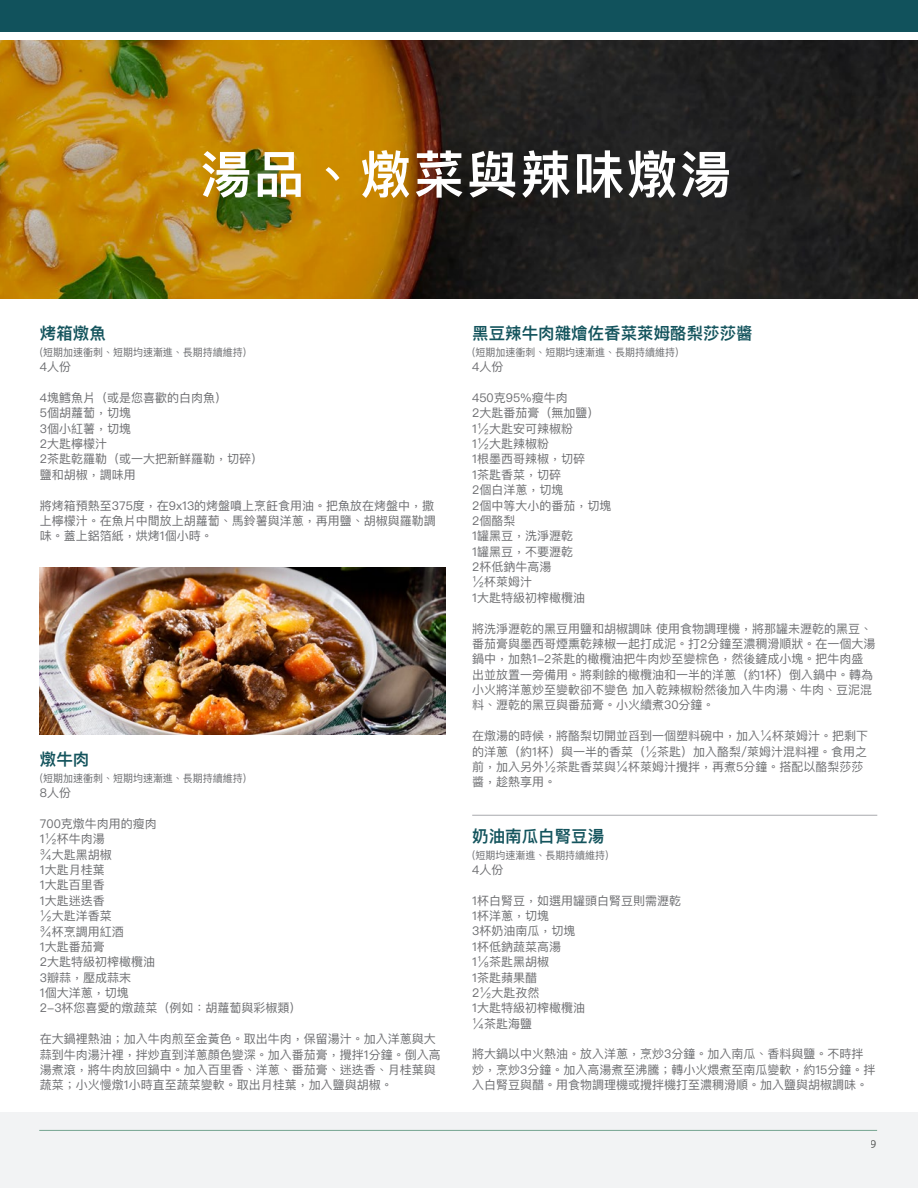
<style>
.page{position:relative;width:918px;height:1188px;background:#fff}
.page>*{position:absolute;margin:0;border:0;box-sizing:border-box;transform-origin:0 0}
.Section_headers_-_chi{font:600 51px "Ping Fang TC";letter-spacing:.045em;color:#fff}
.recipe{font:600 16.5px "Ping Fang TC";color:#14545d}
.body_-_chi{font:12px/15.3px "Ping Fang TC";color:#6c6d70}
.t1{font:12px "Myriad Pro";color:#040503}
.t2{font:10.5px "Ping Fang TC";color:#6c6d70;scale:.95 1}
</style>
<div class="page">
<div style="left:0;top:1112px;width:918px;height:76px;background:#f2f3f4"></div>
<hr style="left:39px;top:1130px;width:838px;height:1px;background:#75a490">
<img style="left:40px;top:567px;width:405px;height:168px">
<hr style="left:472px;top:815px;width:405px;height:1px;background:#a8a9ad">
<svg style="left:0;top:40px;width:918px;height:259px;background:#644c18"></svg>
<div style="left:0;top:0;width:918px;height:31px;background:#11525c"></div>
<p class="Section_headers_-_chi" style="left:200px;top:143px;width:532px">湯品、燉菜與辣味燉湯</p>
<p class="recipe" style="left:40px;top:323px;width:67px">烤箱燉魚</p>
<p class="t2" style="left:40px;top:346px;width:218px">(短期加速衝刺、短期均速漸進、長期持續維持)</p>
<p class="body_-_chi" style="left:40px;top:359px;width:33px">4人份</p>
<p class="body_-_chi" style="left:40px;top:390px;width:189px">4塊鱈魚片（或是您喜歡的白肉魚）</p>
<p class="body_-_chi" style="left:40px;top:405px;width:93px">5個胡蘿蔔，切塊</p>
<p class="body_-_chi" style="left:40px;top:421px;width:93px">3個小紅薯，切塊</p>
<p class="body_-_chi" style="left:40px;top:436px;width:69px">2大匙檸檬汁</p>
<p class="body_-_chi" style="left:40px;top:451px;width:225px">2茶匙乾羅勒（或一大把新鮮羅勒，切碎）</p>
<p class="body_-_chi" style="left:40px;top:467px;width:97px">鹽和胡椒，調味用</p>
<p class="body_-_chi" style="left:40px;top:497px;width:398px">將烤箱預熱至375度，在9x13的烤盤噴上烹飪食用油。把魚放在烤盤中，撒上檸檬汁。在魚片中間放上胡蘿蔔、馬鈴薯與洋蔥，再用鹽、胡椒與羅勒調味。蓋上鋁箔紙，烘烤1個小時。</p>
<p class="recipe" style="left:40px;top:749px;width:51px">燉牛肉</p>
<p class="t2" style="left:40px;top:772px;width:218px">(短期加速衝刺、短期均速漸進、長期持續維持)</p>
<p class="body_-_chi" style="left:40px;top:785px;width:33px">8人份</p>
<p class="body_-_chi" style="left:40px;top:816px;width:118px">700克燉牛肉用的瘦肉</p>
<p class="body_-_chi" style="left:40px;top:831px;width:66px">1½杯牛肉湯</p>
<p class="body_-_chi" style="left:40px;top:847px;width:73px">¾大匙黑胡椒</p>
<p class="body_-_chi" style="left:40px;top:862px;width:66px">1大匙月桂葉</p>
<p class="body_-_chi" style="left:40px;top:877px;width:66px">1大匙百里香</p>
<p class="body_-_chi" style="left:40px;top:893px;width:66px">1大匙迷迭香</p>
<p class="body_-_chi" style="left:40px;top:908px;width:73px">½大匙洋香菜</p>
<p class="body_-_chi" style="left:40px;top:923px;width:85px">¾杯烹調用紅酒</p>
<p class="body_-_chi" style="left:40px;top:939px;width:66px">1大匙番茄膏</p>
<p class="body_-_chi" style="left:40px;top:954px;width:117px">2大匙特級初榨橄欖油</p>
<p class="body_-_chi" style="left:40px;top:970px;width:93px">3瓣蒜，壓成蒜末</p>
<p class="body_-_chi" style="left:40px;top:985px;width:90px">1個大洋蔥，切塊</p>
<p class="body_-_chi" style="left:40px;top:1000px;width:263px">2-3杯您喜愛的燉蔬菜（例如：胡蘿蔔與彩椒類）</p>
<p class="body_-_chi" style="left:40px;top:1031px;width:402px">在大鍋裡熱油；加入牛肉煎至金黃色。取出牛肉，保留湯汁。加入洋蔥與大蒜到牛肉湯汁裡，拌炒直到洋蔥顏色變深。加入番茄膏，攪拌1分鐘。倒入高湯煮滾，將牛肉放回鍋中。加入百里香、洋蔥、番茄膏、迷迭香、月桂葉與蔬菜；小火慢燉1小時直至蔬菜變軟。取出月桂葉，加入鹽與胡椒。</p>
<p class="recipe" style="left:472px;top:323px;width:282px">黑豆辣牛肉雜燴佐香菜萊姆酪梨莎莎醬</p>
<p class="t2" style="left:472px;top:346px;width:218px">(短期加速衝刺、短期均速漸進、長期持續維持)</p>
<p class="body_-_chi" style="left:472px;top:359px;width:33px">4人份</p>
<p class="body_-_chi" style="left:472px;top:390px;width:97px">450克95%瘦牛肉</p>
<p class="body_-_chi" style="left:472px;top:405px;width:129px">2大匙番茄膏（無加鹽）</p>
<p class="body_-_chi" style="left:472px;top:421px;width:102px">1½大匙安可辣椒粉</p>
<p class="body_-_chi" style="left:472px;top:436px;width:78px">1½大匙辣椒粉</p>
<p class="body_-_chi" style="left:472px;top:451px;width:114px">1根墨西哥辣椒，切碎</p>
<p class="body_-_chi" style="left:472px;top:467px;width:90px">1茶匙香菜，切碎</p>
<p class="body_-_chi" style="left:472px;top:482px;width:93px">2個白洋蔥，切塊</p>
<p class="body_-_chi" style="left:472px;top:497px;width:141px">2個中等大小的番茄，切塊</p>
<p class="body_-_chi" style="left:472px;top:513px;width:45px">2個酪梨</p>
<p class="body_-_chi" style="left:472px;top:528px;width:102px">1罐黑豆，洗淨瀝乾</p>
<p class="body_-_chi" style="left:472px;top:544px;width:102px">1罐黑豆，不要瀝乾</p>
<p class="body_-_chi" style="left:472px;top:559px;width:81px">2杯低鈉牛高湯</p>
<p class="body_-_chi" style="left:472px;top:574px;width:61px">½杯萊姆汁</p>
<p class="body_-_chi" style="left:472px;top:590px;width:114px">1大匙特級初榨橄欖油</p>
<p class="body_-_chi" style="left:472px;top:620px;width:405px">將洗淨瀝乾的黑豆用鹽和胡椒調味 使用食物調理機，將那罐未瀝乾的黑豆、番茄膏與墨西哥煙熏乾辣椒一起打成泥。打2分鐘至濃稠滑順狀。在一個大湯鍋中，加熱1-2茶匙的橄欖油把牛肉炒至變棕色，然後鏟成小塊。把牛肉盛出並放置一旁備用。將剩餘的橄欖油和一半的洋蔥（約1杯）倒入鍋中。轉為小火將洋蔥炒至變軟卻不變色 加入乾辣椒粉然後加入牛肉湯、牛肉、豆泥混料、瀝乾的黑豆與番茄膏。小火續煮30分鐘。</p>
<p class="body_-_chi" style="left:472px;top:728px;width:397px">在燉湯的時候，將酪梨切開並舀到一個塑料碗中，加入¼杯萊姆汁。把剩下的洋蔥（約1杯）與一半的香菜（½茶匙）加入酪梨/萊姆汁混料裡。食用之前，加入另外½茶匙香菜與¼杯萊姆汁攪拌，再煮5分鐘。搭配以酪梨莎莎醬，趁熱享用。</p>
<p class="recipe" style="left:472px;top:826px;width:133px">奶油南瓜白腎豆湯</p>
<p class="t2" style="left:472px;top:848px;width:145px">(短期均速漸進、長期持續維持)</p>
<p class="body_-_chi" style="left:472px;top:862px;width:33px">4人份</p>
<p class="body_-_chi" style="left:472px;top:893px;width:210px">1杯白腎豆，如選用罐頭白腎豆則需瀝乾</p>
<p class="body_-_chi" style="left:472px;top:908px;width:78px">1杯洋蔥，切塊</p>
<p class="body_-_chi" style="left:472px;top:923px;width:105px">3杯奶油南瓜，切塊</p>
<p class="body_-_chi" style="left:472px;top:939px;width:90px">1杯低鈉蔬菜高湯</p>
<p class="body_-_chi" style="left:472px;top:954px;width:78px">1⅛茶匙黑胡椒</p>
<p class="body_-_chi" style="left:472px;top:969px;width:66px">1茶匙蘋果醋</p>
<p class="body_-_chi" style="left:472px;top:985px;width:69px">2½大匙孜然</p>
<p class="body_-_chi" style="left:472px;top:1000px;width:114px">1大匙特級初榨橄欖油</p>
<p class="body_-_chi" style="left:472px;top:1016px;width:61px">¼茶匙海鹽</p>
<p class="body_-_chi" style="left:472px;top:1046px;width:405px">將大鍋以中火熱油。放入洋蔥，烹炒3分鐘。加入南瓜、香料與鹽。不時拌炒，烹炒3分鐘。加入高湯煮至沸騰；轉小火煨煮至南瓜變軟，約15分鐘。拌入白腎豆與醋。用食物調理機或攪拌機打至濃稠滑順。加入鹽與胡椒調味。</p>
<p class="t1" style="left:871px;top:1136px;width:8px">9</p>
</div>
